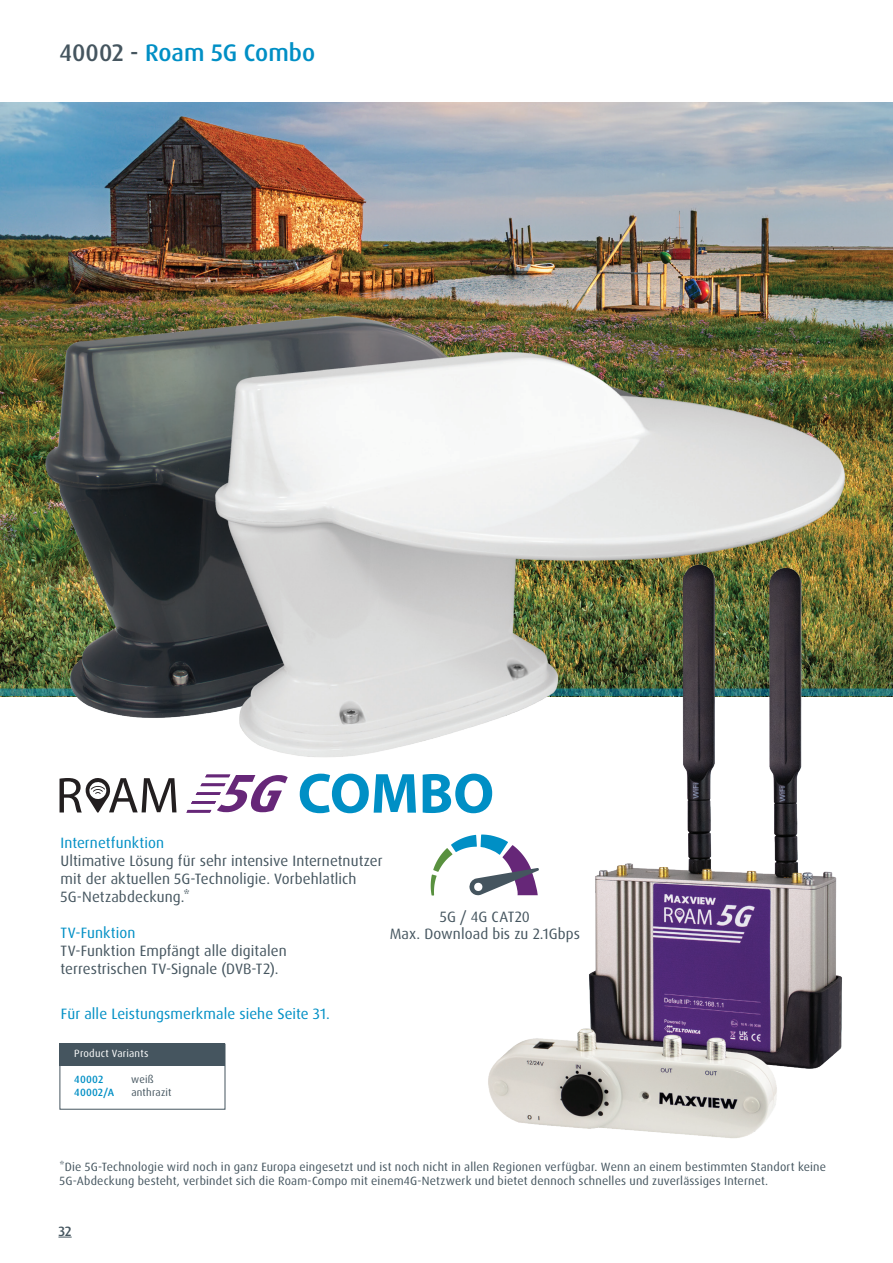
<style>
.page{position:relative;width:893px;height:1263px;background:#fff}
.page>*{position:absolute;margin:0;border:0;box-sizing:border-box;transform-origin:0 0}
.t1{font:700 57px "Myriad Pro";color:#008fc5}
.t2{font:500 24px "Dax Pro";color:#008fc5}
.t3{font:15px/18px "Dax Pro";letter-spacing:.005em;color:#45555f}
.t4{font:15px "Dax Pro";letter-spacing:.005em;color:#008fc5}
.t5{font:500 13.5px "Dax Pro";color:#45555f}
.t6{font:12px/13.5px "Dax Pro";letter-spacing:.015em;color:#45555f}
.t7{font:10.5px "Dax Pro";letter-spacing:.025em;color:#fff}
.t8{font:10.5px "Dax Pro";letter-spacing:.02em;color:#45555f}
.t9{font:500 10.5px "Dax Pro";letter-spacing:.02em;color:#008fc5}
.s1{color:#45555f}
</style>
<div class="page">
<img style="left:0;top:103px;width:893px;height:585px">
<svg style="left:58px;top:1236px;width:14px;height:1px"></svg>
<svg style="left:186px;top:775px;width:102px;height:38px"></svg>
<svg style="left:60px;top:778px;width:116px;height:35px"></svg>
<div style="left:60px;top:1044px;width:165px;height:22px;background:#45555f"></div>
<svg style="left:0;top:688px;width:893px;height:8px"></svg>
<img style="left:25px;top:280px;width:668px;height:438px">
<img style="left:166px;top:314px;width:699px;height:461px">
<img style="left:584px;top:559px;width:261px;height:510px">
<img style="left:488px;top:999px;width:305px;height:139px">
<svg style="left:431px;top:834px;width:108px;height:62px"></svg>
<h2 class="t2" style="left:60px;top:38px;width:257px"><span class="s1">40002 -</span> Roam 5G Combo</h2>
<h1 class="t1" style="left:298px;top:756px;width:198px">COMBO</h1>
<p class="t4" style="left:61px;top:833px;width:105px">Internetfunktion</p>
<p class="t3" style="left:61px;top:851px;width:324px">Ultimative Lösung für sehr intensive Internetnutzer mit der aktuellen 5G-Technoligie. Vorbehlatlich<br>5G-Netzabdeckung.*</p>
<p class="t4" style="left:61px;top:923px;width:76px">TV-Funktion</p>
<p class="t3" style="left:61px;top:941px;width:228px">TV-Funktion Empfängt alle digitalen terrestrischen TV-Signale (DVB-T2).</p>
<p class="t3" style="left:390px;top:908px;width:192px;line-height:17.1px;text-align:center">5G / 4G CAT20<br>Max. Download bis zu 2.1Gbps</p>
<p class="t4" style="left:61px;top:1004px;width:270px">Für alle Leistungsmerkmale siehe Seite 31.</p>
<p class="t7" style="left:74px;top:1047px;width:76px">Product Variants</p>
<p class="t9" style="left:74px;top:1073px;width:30px">40002</p>
<p class="t8" style="left:131px;top:1073px;width:24px">weiß</p>
<p class="t9" style="left:74px;top:1086px;width:41px">40002/A</p>
<p class="t8" style="left:131px;top:1086px;width:42px">anthrazit</p>
<p class="t6" style="left:60px;top:1160px;width:768px">*Die 5G-Technologie wird noch in ganz Europa eingesetzt und ist noch nicht in allen Regionen verfügbar. Wenn an einem bestimmten Standort keine<br>5G-Abdeckung besteht, verbindet sich die Roam-Compo mit einem4G-Netzwerk und bietet dennoch schnelles und zuverlässiges Internet.</p>
<p class="t5" style="left:58px;top:1222px;width:15px">32</p>
</div>
